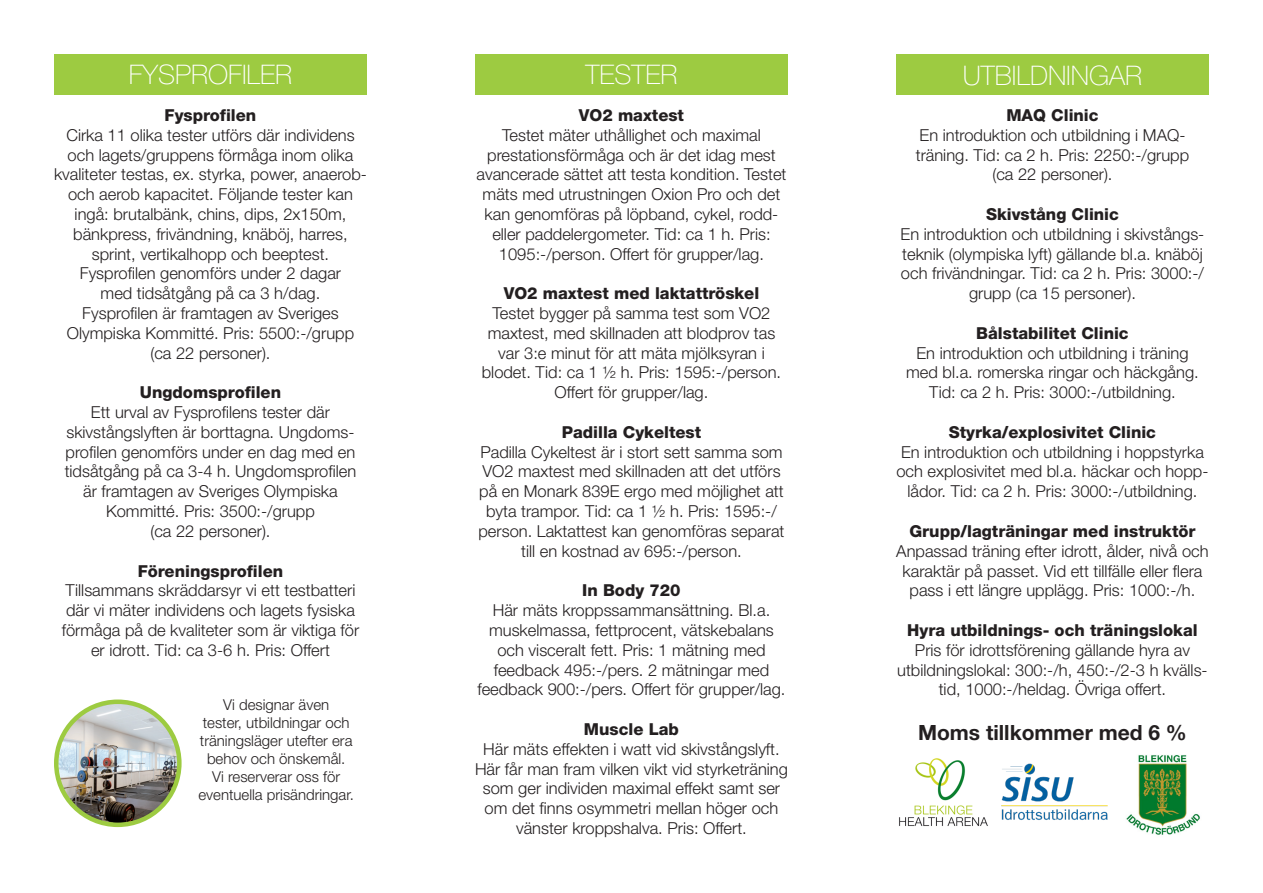
<style>
.page{position:relative;width:1263px;height:893px;background:#fff}
.page>*{position:absolute;margin:0;border:0;box-sizing:border-box;transform-origin:0 0}
.t1{font:100 27px "Helvetica Neue LT Pro";color:#fff}
.t2{font:700 21px "Helvetica Neue LT Pro";color:#231f20}
.t3{font:300 16.5px/19.8px "Helvetica Neue LT Pro";color:#231f20;text-align:center}
.t4{font:800 16.5px "Helvetica Neue LT Pro";color:#231f20}
.t5{font:300 15px/18px "Helvetica Neue LT Pro";color:#231f20;text-align:center}
</style>
<div class="page">
<div style="left:475px;top:54px;width:313px;height:41px;background:#9dcb41"></div>
<div style="left:54px;top:54px;width:313px;height:41px;background:#9dcb41"></div>
<div style="left:896px;top:54px;width:313px;height:41px;background:#9dcb41"></div>
<img style="left:56px;top:704px;width:121px;height:121px">
<div style="left:54px;top:699px;width:128px;height:128px;border:4px solid #9dcb41;border-radius:50%"></div>
<img style="left:1126px;top:755px;width:74px;height:80px">
<img style="left:1001px;top:763px;width:106px;height:57px">
<img style="left:899px;top:758px;width:89px;height:68px">
<p class="t1" style="left:129px;top:59px;width:165px">FYSPROFILER</p>
<p class="t1" style="left:585px;top:59px;width:94px">TESTER</p>
<p class="t1" style="left:963px;top:60px;width:181px">UTBILDNINGAR</p>
<p class="t4" style="left:579px;top:105px;width:107px">VO2 maxtest</p>
<p class="t3" style="left:502px;top:125px;width:260px">Testet mäter uthållighet och maximal</p>
<p class="t3" style="left:476px;top:145px;width:311px">prestationsförmåga och är det idag mest avancerade sättet att testa kondition. Testet mäts med utrustningen Oxion Pro och det kan genomföras på löpband, cykel, rodd&shy;eller paddelergometer. Tid: ca 1 h. Pris:<br>1095:-/person. Offert för grupper/lag.</p>
<p class="t4" style="left:504px;top:284px;width:257px">VO2 maxtest med laktattröskel</p>
<p class="t3" style="left:482px;top:303px;width:301px">Testet bygger på samma test som VO2 maxtest, med skillnaden att blodprov tas var 3:e minut för att mäta mjölksyran i blodet. Tid: ca 1 ½ h. Pris: 1595:-/person.<br>Offert för grupper/lag.</p>
<p class="t4" style="left:562px;top:422px;width:141px">Padilla Cykeltest</p>
<p class="t3" style="left:478px;top:442px;width:307px">Padilla Cykeltest är i stort sett samma som VO2 maxtest med skillnaden att det utförs på en Monark 839E ergo med möjlighet att byta trampor. Tid: ca 1 ½ h. Pris: 1595:-/ person. Laktattest kan genomföras separat till en kostnad av 695:-/person.</p>
<p class="t4" style="left:582px;top:581px;width:100px">In Body 720</p>
<p class="t3" style="left:489px;top:600px;width:286px">Här mäts kroppssammansättning. Bl.a. muskelmassa, fettprocent, vätskebalans och visceralt fett. Pris: 1 mätning med</p>
<p class="t3" style="left:477px;top:659px;width:310px">feedback 495:-/pers. 2 mätningar med feedback 900:-/pers. Offert för grupper/lag.</p>
<p class="t4" style="left:584px;top:719px;width:97px">Muscle Lab</p>
<p class="t3" style="left:475px;top:739px;width:314px">Här mäts effekten i watt vid skivstångslyft.<br>Här får man fram vilken vikt vid styrketräning som ger individen maximal effekt samt ser om det finns osymmetri mellan höger och vänster kroppshalva. Pris: Offert.</p>
<p class="t4" style="left:1006px;top:105px;width:94px">MAQ Clinic</p>
<p class="t3" style="left:919px;top:125px;width:267px">En introduktion och utbildning i MAQ-</p>
<p class="t3" style="left:916px;top:145px;width:275px">träning. Tid: ca 2 h. Pris: 2250:-/grupp</p>
<p class="t3" style="left:992px;top:164px;width:122px">(ca 22 personer).</p>
<p class="t4" style="left:986px;top:204px;width:134px">Skivstång Clinic</p>
<p class="t3" style="left:900px;top:224px;width:305px">En introduktion och utbildning i skivstångs&shy;teknik (olympiska lyft) gällande bl.a. knäböj och frivändningar. Tid: ca 2 h. Pris: 3000:-/ grupp (ca 15 personer).</p>
<p class="t4" style="left:976px;top:323px;width:154px">Bålstabilitet Clinic</p>
<p class="t3" style="left:916px;top:343px;width:273px">En introduktion och utbildning i träning</p>
<p class="t3" style="left:906px;top:362px;width:294px">med bl.a. romerska ringar och häckgång.</p>
<p class="t3" style="left:929px;top:382px;width:248px">Tid: ca 2 h. Pris: 3000:-/utbildning.</p>
<p class="t4" style="left:949px;top:422px;width:209px">Styrka/explosivitet Clinic</p>
<p class="t3" style="left:901px;top:442px;width:304px">En introduktion och utbildning i hoppstyrka</p>
<p class="t3" style="left:896px;top:461px;width:314px">och explosivitet med bl.a. häckar och hopp&shy;lådor. Tid: ca 2 h. Pris: 3000:-/utbildning.</p>
<p class="t4" style="left:909px;top:521px;width:288px">Grupp/lagträningar med instruktör</p>
<p class="t3" style="left:896px;top:541px;width:314px">Anpassad träning efter idrott, ålder, nivå och karaktär på passet. Vid ett tillfälle eller flera pass i ett längre upplägg. Pris: 1000:-/h.</p>
<p class="t4" style="left:907px;top:620px;width:292px">Hyra utbildnings- och träningslokal</p>
<p class="t3" style="left:915px;top:640px;width:277px">Pris för idrottsförening gällande hyra av</p>
<p class="t3" style="left:897px;top:659px;width:312px">utbildningslokal: 300:-/h, 450:-/2-3 h kvälls&shy;tid, 1000:-/heldag. Övriga offert.</p>
<p class="t2" style="left:918px;top:720px;width:270px">Moms tillkommer med 6 %</p>
<p class="t4" style="left:165px;top:105px;width:93px">Fysprofilen</p>
<p class="t3" style="left:66px;top:125px;width:290px;text-align:left">Cirka 11 olika tester utförs där individens och lagets/gruppens förmåga inom olika</p>
<p class="t3" style="left:54px;top:164px;width:314px">kvaliteter testas, ex. styrka, power, anaerob-</p>
<p class="t3" style="left:68px;top:184px;width:286px">och aerob kapacitet. Följande tester kan ingå: brutalbänk, chins, dips, 2x150m, bänkpress, frivändning, knäböj, harres, sprint, vertikalhopp och beeptest.</p>
<p class="t3" style="left:80px;top:263px;width:263px">Fysprofilen genomförs under 2 dagar</p>
<p class="t3" style="left:101px;top:283px;width:221px">med tidsåtgång på ca 3 h/dag.</p>
<p class="t3" style="left:82px;top:303px;width:258px">Fysprofilen är framtagen av Sveriges</p>
<p class="t3" style="left:67px;top:323px;width:289px">Olympiska Kommitté. Pris: 5500:-/grupp</p>
<p class="t3" style="left:150px;top:343px;width:122px">(ca 22 personer).</p>
<p class="t4" style="left:140px;top:383px;width:143px">Ungdomsprofilen</p>
<p class="t3" style="left:65px;top:402px;width:293px">Ett urval av Fysprofilens tester där skivstångslyften är borttagna. Ungdoms&shy;profilen genomförs under en dag med en tidsåtgång på ca 3-4 h. Ungdomsprofilen</p>
<p class="t3" style="left:83px;top:481px;width:256px">är framtagen av Sveriges Olympiska</p>
<p class="t3" style="left:106px;top:501px;width:210px">Kommitté. Pris: 3500:-/grupp</p>
<p class="t3" style="left:150px;top:521px;width:122px">(ca 22 personer).</p>
<p class="t4" style="left:138px;top:561px;width:147px">Föreningsprofilen</p>
<p class="t3" style="left:62px;top:580px;width:299px">Tillsammans skräddarsyr vi ett testbatteri där vi mäter individens och lagets fysiska förmåga på de kvaliteter som är viktiga för er idrott. Tid: ca 3-6 h. Pris: Offert</p>
<p class="t5" style="left:223px;top:696px;width:107px">Vi designar även</p>
<p class="t5" style="left:200px;top:714px;width:154px">tester, utbildningar och träningsläger utefter era behov och önskemål.</p>
<p class="t5" style="left:212px;top:768px;width:129px">Vi reserverar oss för</p>
<p class="t5" style="left:199px;top:786px;width:157px">eventuella prisändringar.</p>
</div>
